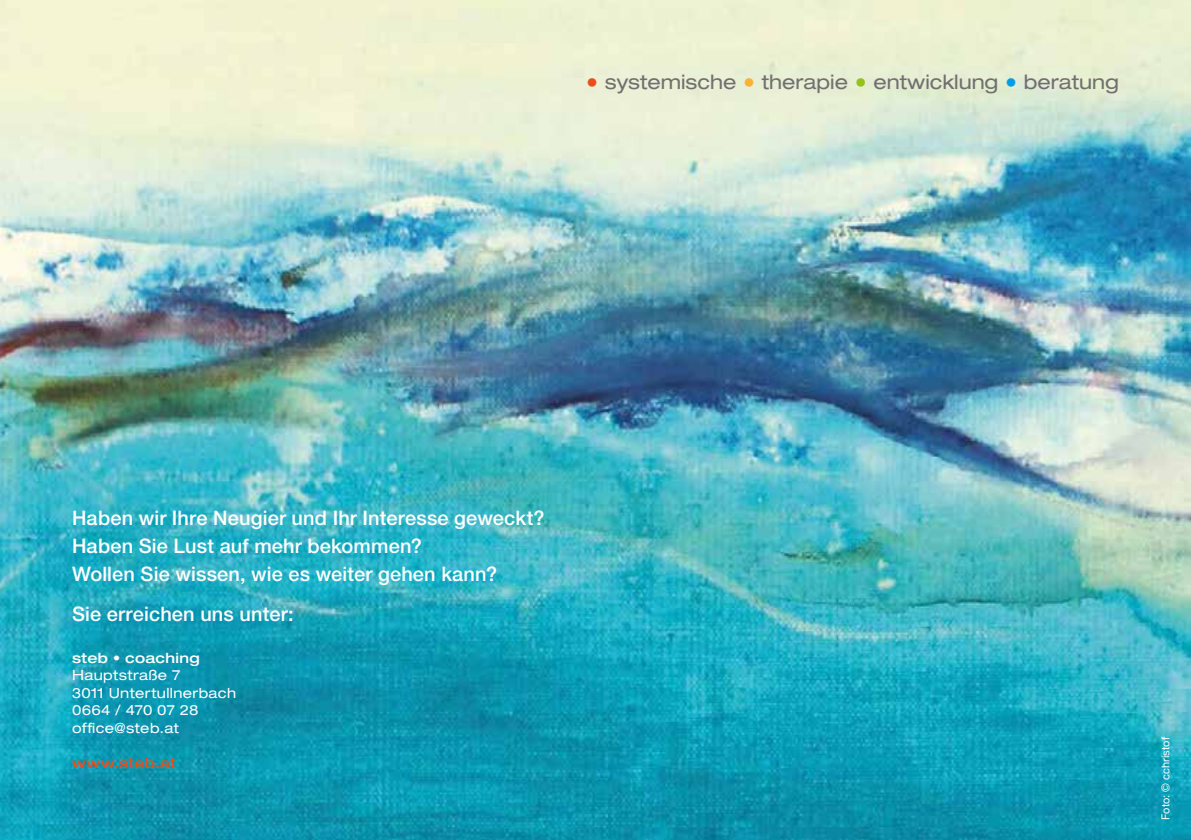
<style>
.page{position:relative;width:1191px;height:840px;background:#fff}
.page>*{position:absolute;margin:0;border:0;box-sizing:border-box;transform-origin:0 0}
.t1{font:500 20px/28px "Helvetica Neue LT Std";letter-spacing:.01em;color:#fff}
.t2{font:expanded 20px "Helvetica Neue LT Std";color:#706f6f}
.t3{font:expanded 14px/17.4px "Helvetica Neue LT Std";letter-spacing:.025em;color:#fff}
.t4{font:500 expanded 14px "Helvetica Neue LT Std";letter-spacing:.025em;color:#fff}
.t5{font:500 expanded 14px "Helvetica Neue LT Std";letter-spacing:.03em;color:#e94e1b}
.t6{font:11px "Helvetica Neue LT Std";color:#fff}
.s1{font-size:24px;color:#e94e1b}
.s2{font-size:24px;color:#f9b234}
.s3{font-size:24px;color:#95c11f}
.s4{font-size:24px;color:#009fe3}
</style>
<div class="page">
<img style="left:0;top:0;width:1191px;height:839px">
<p class="t2" style="left:586px;top:70px;width:534px"><span class="s1">•</span> systemische <span class="s2">•</span> therapie <span class="s3">•</span> entwicklung <span class="s4">•</span> beratung</p>
<p class="t1" style="left:72px;top:503px;width:474px">Haben wir Ihre Neugier und Ihr Interesse geweckt?<br>Haben Sie Lust auf mehr bekommen?<br>Wollen Sie wissen, wie es weiter gehen kann?</p>
<p class="t1" style="left:72px;top:599px;width:223px">Sie erreichen uns unter:</p>
<p class="t4" style="left:72px;top:649px;width:129px">steb • coaching</p>
<p class="t3" style="left:72px;top:666px;width:166px">Hauptstraße 7<br>3011 Untertullnerbach<br>0664 / 470 07 28 office@steb.at</p>
<p class="t5" style="left:72px;top:753px;width:106px">www.steb.at</p>
<p class="t6" style="left:1158px;top:819px;width:84px;rotate:-90deg">Foto: © cchristof</p>
</div>
